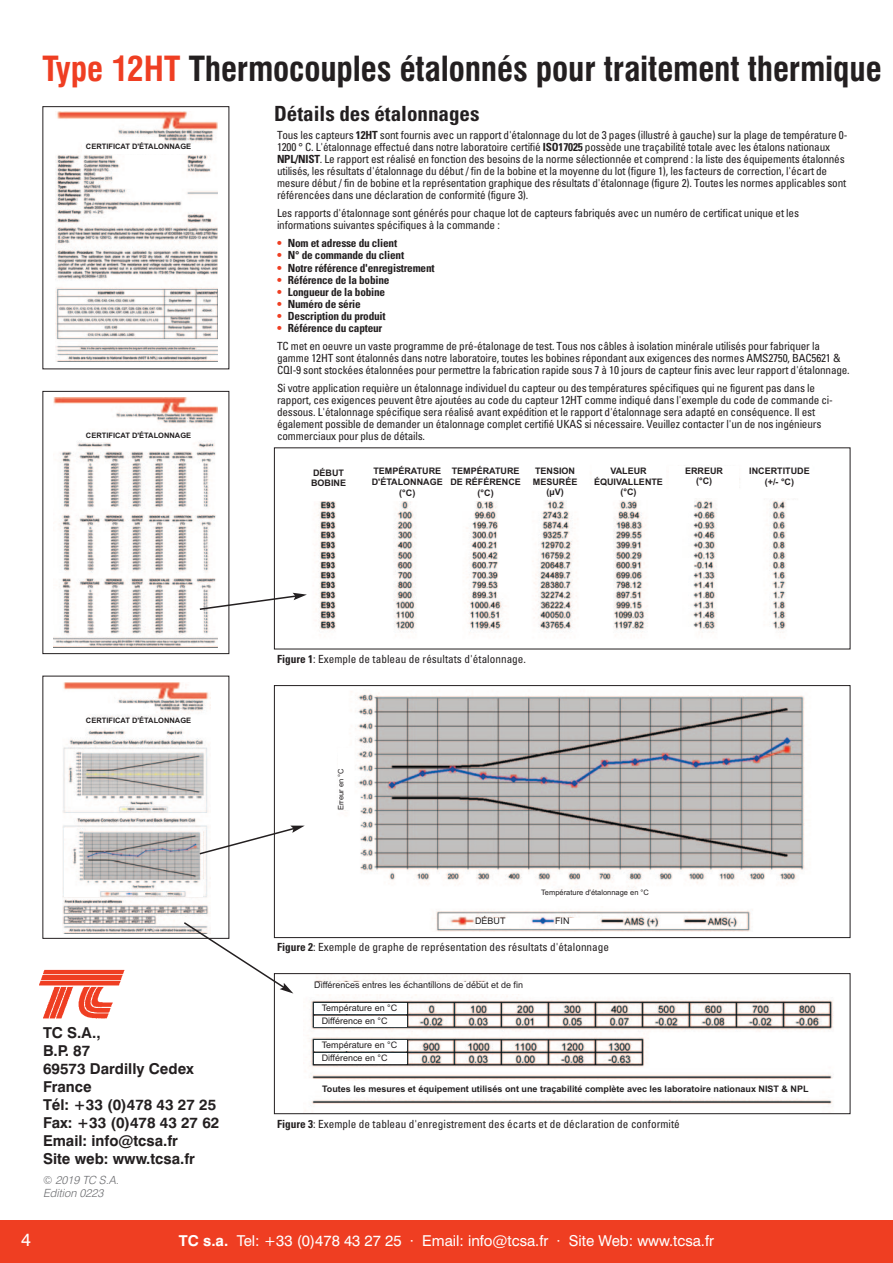
<style>
.page{position:relative;width:893px;height:1263px;background:#fff}
.page>*{position:absolute;margin:0;border:0;box-sizing:border-box;transform-origin:0 0}
.t1{font:700 condensed 33.75px "Swiss 721 BT";letter-spacing:-.005em;color:#231f20}
.t2{font:700 condensed 21px "Univers";color:#231f20}
.t3{font:18px "Swiss 721 BT";color:#fff}
.t4{font:700 15px "Swiss 721 BT";color:#231f20}
.t5{font:15px "Swiss 721 BT";color:#fff}
.t6{font:condensed 11.25px/12px "Univers";letter-spacing:-.02em;color:#231f20}
.t7{font:condensed 11.25px "Univers";color:#231f20}
.t8{font:700 condensed 11.25px "Univers";letter-spacing:-.02em;color:#231f20}
.t9{font:italic 11.25px "Swiss 721 Light BT";color:#6c6d70}
.t10{font:700 9px "Arial";color:#231f20}
.t11{font:9px "Arial";color:#231f20}
.t12{font:700 7.5px "Arial";color:#231f20}
.t13{font:7.5px "Arial";color:#231f20}
.s1{color:#ef3e22}
.s2{font-weight:700}
.s3{font-style:normal}
</style>
<div class="page">
<div style="left:0;top:1220px;width:893px;height:43px;background:#ef3e22"></div>
<img style="left:303px;top:691px;width:502px;height:241px">
<div style="left:274px;top:685px;width:576px;height:253px;border:1px solid #231f20"></div>
<img style="left:55px;top:111px;width:163px;height:250px">
<div style="left:43px;top:391px;width:186px;height:263px;border:1px solid #231f20"></div>
<img style="left:54px;top:397px;width:164px;height:250px">
<img style="left:63px;top:682px;width:148px;height:251px">
<img style="left:315px;top:478px;width:471px;height:155px">
<svg style="left:198px;top:593px;width:109px;height:18px"></svg>
<img style="left:64px;top:828px;width:138px;height:68px">
<svg style="left:198px;top:826px;width:107px;height:29px"></svg>
<img style="left:305px;top:976px;width:528px;height:135px">
<div style="left:274px;top:973px;width:576px;height:141px;border:1px solid #231f20"></div>
<svg style="left:182px;top:921px;width:111px;height:72px"></svg>
<img style="left:39px;top:969px;width:86px;height:50px">
<div style="left:82px;top:144px;width:113px;height:10px;background:#fff"></div>
<div style="left:301px;top:457px;width:55px;height:43px;background:#fff"></div>
<div style="left:368px;top:465px;width:78px;height:36px;background:#fff"></div>
<div style="left:446px;top:465px;width:79px;height:36px;background:#fff"></div>
<div style="left:525px;top:464px;width:60px;height:36px;background:#fff"></div>
<div style="left:592px;top:464px;width:73px;height:36px;background:#fff"></div>
<div style="left:669px;top:466px;width:70px;height:32px;background:#fff"></div>
<div style="left:747px;top:457px;width:64px;height:41px;background:#fff"></div>
<div style="left:541px;top:889px;width:130px;height:16px;background:#fff"></div>
<div style="left:314px;top:982px;width:252px;height:11px;background:#fff"></div>
<div style="left:338px;top:749px;width:16px;height:61px;background:#fff"></div>
<div style="left:475px;top:918px;width:44px;height:9px;background:#fff"></div>
<div style="left:555px;top:918px;width:31px;height:9px;background:#fff"></div>
<div style="left:322px;top:1081px;width:497px;height:16px;background:#fff"></div>
<div style="left:314px;top:1003px;width:93px;height:11px;background:#fff"></div>
<div style="left:314px;top:1016px;width:93px;height:11px;background:#fff"></div>
<div style="left:82px;top:432px;width:113px;height:10px;background:#fff"></div>
<div style="left:82px;top:717px;width:113px;height:10px;background:#fff"></div>
<div style="left:314px;top:1040px;width:93px;height:11px;background:#fff"></div>
<div style="left:314px;top:1053px;width:93px;height:11px;background:#fff"></div>
<p class="t1" style="left:43px;top:57px;width:841px"><span class="s1">Type 12HT</span> Thermocouples étalonnés pour traitement thermique</p>
<p class="t12" style="left:86px;top:142px;width:107px">CERTIFICAT D'ÉTALONNAGE</p>
<p class="t12" style="left:86px;top:430px;width:107px">CERTIFICAT D'ÉTALONNAGE</p>
<p class="t2" style="left:274px;top:106px;width:207px">Détails des étalonnages</p>
<p class="t6" style="left:277px;top:130px;width:572px">Tous les capteurs <span class="s2">12HT</span> sont fournis avec un rapport d'étalonnage du lot de 3 pages (illustré à gauche) sur la plage de température 0- 1200 ° C. L'étalonnage effectué dans notre laboratoire certifié <span class="s2">ISO17025</span> possède une traçabilité totale avec les étalons nationaux <span class="s2">NPL/NIST</span>. Le rapport est réalisé en fonction des besoins de la norme sélectionnée et comprend : la liste des équipements étalonnés utilisés, les résultats d'étalonnage du début / fin de la bobine et la moyenne du lot (figure 1), les facteurs de correction, l'écart de mesure début / fin de bobine et la représentation graphique des résultats d'étalonnage (figure 2). Toutes les normes applicables sont référencées dans une déclaration de conformité (figure 3).</p>
<p class="t6" style="left:277px;top:208px;width:523px">Les rapports d'étalonnage sont générés pour chaque lot de capteurs fabriqués avec un numéro de certificat unique et les informations suivantes spécifiques à la commande :</p>
<p class="t8" style="left:277px;top:239px;width:122px"><span class="s1">•</span> Nom et adresse du client</p>
<p class="t8" style="left:277px;top:251px;width:129px"><span class="s1">•</span> N° de commande du client</p>
<p class="t8" style="left:277px;top:263px;width:159px"><span class="s1">•</span> Notre référence d'enregistrement</p>
<p class="t8" style="left:277px;top:275px;width:114px"><span class="s1">•</span> Référence de la bobine</p>
<p class="t8" style="left:277px;top:287px;width:110px"><span class="s1">•</span> Longueur de la bobine</p>
<p class="t8" style="left:277px;top:299px;width:85px"><span class="s1">•</span> Numéro de série</p>
<p class="t8" style="left:277px;top:311px;width:110px"><span class="s1">•</span> Description du produit</p>
<p class="t8" style="left:277px;top:323px;width:107px"><span class="s1">•</span> Référence du capteur</p>
<p class="t6" style="left:277px;top:341px;width:574px">TC met en oeuvre un vaste programme de pré-étalonage de test. Tous nos câbles à isolation minérale utilisés pour fabriquer la gamme 12HT sont étalonnés dans notre laboratoire, toutes les bobines répondant aux exigences des normes AMS2750, BAC5621 &amp;<br>CQI-9 sont stockées étalonnées pour permettre la fabrication rapide sous 7 à 10 jours de capteur finis avec leur rapport d'étalonnage.</p>
<p class="t6" style="left:277px;top:383px;width:557px">Si votre application requière un étalonnage individuel du capteur ou des températures spécifiques qui ne figurent pas dans le rapport, ces exigences peuvent être ajoutées au code du capteur 12HT comme indiqué dans l'exemple du code de commande ci&shy;dessous. L'étalonnage spécifique sera réalisé avant expédition et le rapport d'étalonnage sera adapté en conséquence. Il est également possible de demander un étalonnage complet certifié UKAS si nécessaire. Veuillez contacter l'un de nos ingénieurs commerciaux pour plus de détails.</p>
<p class="t10" style="left:313px;top:467px;width:32px">DÉBUT</p>
<p class="t10" style="left:311px;top:478px;width:37px">BOBINE</p>
<p class="t10" style="left:373px;top:466px;width:69px">TEMPÉRATURE</p>
<p class="t10" style="left:372px;top:477px;width:72px">D'ÉTALONNAGE</p>
<p class="t10" style="left:399px;top:488px;width:18px">(°C)</p>
<p class="t10" style="left:452px;top:466px;width:69px">TEMPÉRATURE</p>
<p class="t10" style="left:450px;top:477px;width:72px">DE RÉFÉRENCE</p>
<p class="t10" style="left:478px;top:488px;width:18px">(°C)</p>
<p class="t10" style="left:535px;top:465px;width:42px">TENSION</p>
<p class="t10" style="left:533px;top:476px;width:46px">MESURÉE</p>
<p class="t10" style="left:546px;top:487px;width:19px">(µV)</p>
<p class="t10" style="left:610px;top:465px;width:38px">VALEUR</p>
<p class="t10" style="left:594px;top:476px;width:70px">ÉQUIVALLENTE</p>
<p class="t10" style="left:620px;top:487px;width:18px">(°C)</p>
<p class="t10" style="left:685px;top:465px;width:39px">ERREUR</p>
<p class="t10" style="left:696px;top:476px;width:18px">(°C)</p>
<p class="t10" style="left:749px;top:466px;width:62px">INCERTITUDE</p>
<p class="t10" style="left:765px;top:477px;width:31px">(+/- °C)</p>
<p class="t12" style="left:86px;top:715px;width:107px">CERTIFICAT D'ÉTALONNAGE</p>
<p class="t4" style="left:43px;top:1024px;width:59px">TC S.A.,</p>
<p class="t4" style="left:43px;top:1042px;width:49px">B.P. 87</p>
<p class="t4" style="left:43px;top:1060px;width:152px">69573 Dardilly Cedex</p>
<p class="t4" style="left:43px;top:1078px;width:50px">France</p>
<p class="t4" style="left:43px;top:1096px;width:175px">Tél: +33 (0)478 43 27 25</p>
<p class="t4" style="left:43px;top:1114px;width:178px">Fax: +33 (0)478 43 27 62</p>
<p class="t4" style="left:43px;top:1132px;width:136px">Email: info@tcsa.fr</p>
<p class="t4" style="left:43px;top:1150px;width:154px">Site web: www.tcsa.fr</p>
<p class="t9" style="left:43px;top:1173px;width:79px"><span class="s3">©</span> 2019 TC S.A.</p>
<p class="t9" style="left:43px;top:1187px;width:64px">Edition 0223</p>
<p class="t7" style="left:277px;top:655px;width:251px"><span class="s2">Figure 1</span>: Exemple de tableau de résultats d'étalonnage.</p>
<p class="t13" style="left:338px;top:810px;width:43px;rotate:-90deg">Erreur en °C</p>
<p class="t13" style="left:541px;top:890px;width:109px">Température d'étalonnage en °C</p>
<p class="t11" style="left:475px;top:918px;width:32px">DÉBUT</p>
<p class="t11" style="left:555px;top:918px;width:16px">FIN</p>
<p class="t7" style="left:277px;top:943px;width:334px"><span class="s2">Figure 2</span>: Exemple de graphe de représentation des résultats d'étalonnage</p>
<p class="t11" style="left:314px;top:982px;width:210px">Différences entres les échantillons de début et de fin</p>
<p class="t11" style="left:322px;top:1005px;width:77px">Température en °C</p>
<p class="t11" style="left:322px;top:1017px;width:67px">Différence en °C</p>
<p class="t11" style="left:322px;top:1042px;width:77px">Température en °C</p>
<p class="t11" style="left:322px;top:1054px;width:67px">Différence en °C</p>
<p class="t10" style="left:322px;top:1083px;width:488px">Toutes les mesures et équipement utilisés ont une traçabilité complète avec les laboratoire nationaux NIST &amp; NPL</p>
<p class="t7" style="left:277px;top:1119px;width:404px"><span class="s2">Figure 3</span>: Exemple de tableau d'enregistrement des écarts et de déclaration de conformité</p>
<p class="t3" style="left:21px;top:1234px;width:11px">4</p>
<p class="t5" style="left:179px;top:1235px;width:536px"><span class="s2">TC s.a.</span> Tel: +33 (0)478 43 27 25 · Email: info@tcsa.fr · Site Web: www.tcsa.fr</p>
</div>
